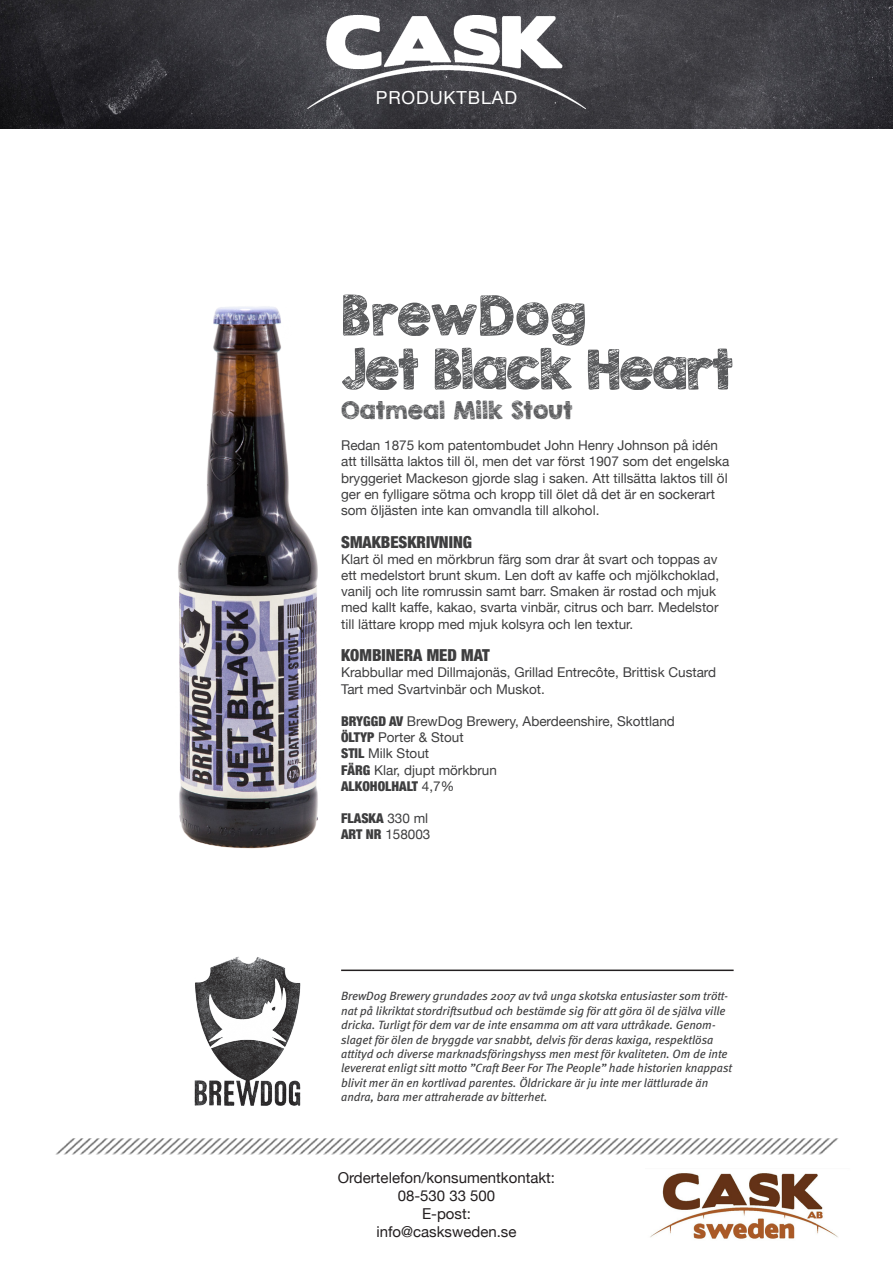
<style>
.page{position:relative;width:893px;height:1263px;background:#fff}
.page>*{position:absolute;margin:0;border:0;box-sizing:border-box;transform-origin:0 0}
.t1{font:54px/54px "KG Broken Vessels Sketch";letter-spacing:-.04em;color:#57585a}
.t2{font:24px "KG Broken Vessels Sketch";color:#57585a}
.t3{font:18px "Helvetica Neue";letter-spacing:.05em;color:#fff}
.t4{font:900 condensed 16.5px "Helvetica Neue";color:#3e3e3f}
.t5{font:15px "Helvetica Neue";color:#231f20}
.t6{font:13.5px/16.2px "Helvetica Neue";color:#3e3e3f}
.t7{font:900 condensed 13.5px/16.2px "Helvetica Neue";color:#3e3e3f}
.t8{font:italic 12px/14.4px "Meta";color:#3e3e3f}
.s1{font-weight:900;font-stretch:condensed}
.s2{font-weight:400;font-stretch:normal}
</style>
<div class="page">
<img style="left:194px;top:956px;width:107px;height:150px">
<img style="left:56px;top:1138px;width:783px;height:16px">
<img style="left:650px;top:1173px;width:188px;height:66px">
<img style="left:178px;top:306px;width:140px;height:543px">
<hr style="left:341px;top:969px;width:393px;height:2px;background:#231f20">
<img style="left:0;top:0;width:893px;height:128px">
<img style="left:307px;top:15px;width:279px;height:96px">
<p class="t3" style="left:376px;top:87px;width:143px">PRODUKTBLAD</p>
<p class="t1" style="left:341px;top:288px;width:394px">BrewDog<br>Jet Black Heart</p>
<p class="t2" style="left:341px;top:396px;width:233px">Oatmeal Milk Stout</p>
<p class="t6" style="left:341px;top:437px;width:390px">Redan 1875 kom patentombudet John Henry Johnson på idén att tillsätta laktos till öl, men det var först 1907 som det engelska bryggeriet Mackeson gjorde slag i saken. Att tillsätta laktos till öl ger en fylligare sötma och kropp till ölet då det är en sockerart som öljästen inte kan omvandla till alkohol.</p>
<p class="t4" style="left:341px;top:532px;width:132px">SMAKBESKRIVNING</p>
<p class="t6" style="left:341px;top:551px;width:380px">Klart öl med en mörkbrun färg som drar åt svart och toppas av ett medelstort brunt skum. Len doft av kaffe och mjölkchoklad, vanilj och lite romrussin samt barr. Smaken är rostad och mjuk med kallt kaffe, kakao, svarta vinbär, citrus och barr. Medelstor till lättare kropp med mjuk kolsyra och len textur.</p>
<p class="t4" style="left:341px;top:645px;width:150px">KOMBINERA MED MAT</p>
<p class="t6" style="left:341px;top:664px;width:377px">Krabbullar med Dillmajonäs, Grillad Entrecôte, Brittisk Custard<br>Tart med Svartvinbär och Muskot.</p>
<p class="t6" style="left:341px;top:713px;width:335px"><span class="s1">BRYGGD AV</span> BrewDog Brewery, Aberdeenshire, Skottland</p>
<p class="t6" style="left:341px;top:729px;width:124px"><span class="s1">ÖLTYP</span> Porter &amp; Stout</p>
<p class="t6" style="left:341px;top:745px;width:90px"><span class="s1">STIL</span> Milk Stout</p>
<p class="t6" style="left:341px;top:761px;width:157px"><span class="s1">FÄRG</span> Klar, djupt mörkbrun</p>
<p class="t7" style="left:341px;top:778px;width:115px">ALKOHOLHALT <span class="s2">4,7%</span></p>
<p class="t7" style="left:341px;top:810px;width:91px">FLASKA <span class="s2">330 ml<br></span>ART NR <span class="s2">158003</span></p>
<p class="t8" style="left:341px;top:989px;width:393px">BrewDog Brewery grundades 2007 av två unga skotska entusiaster som trött&shy;nat på likriktat stordriftsutbud och bestämde sig för att göra öl de själva ville dricka. Turligt för dem var de inte ensamma om att vara uttråkade. Genom&shy;slaget för ölen de bryggde var snabbt, delvis för deras kaxiga, respektlösa attityd och diverse marknadsföringshyss men mest för kvaliteten. Om de inte levererat enligt sitt motto ”Craft Beer For The People” hade historien knappast blivit mer än en kortlivad parentes. Öldrickare är ju inte mer lättlurade än andra, bara mer attraherade av bitterhet.</p>
<p class="t5" style="left:338px;top:1168px;width:219px">Ordertelefon/konsumentkontakt:</p>
<p class="t5" style="left:398px;top:1186px;width:99px">08-530 33 500</p>
<p class="t5" style="left:422px;top:1204px;width:50px">E-post:</p>
<p class="t5" style="left:376px;top:1222px;width:142px">info@casksweden.se</p>
</div>
